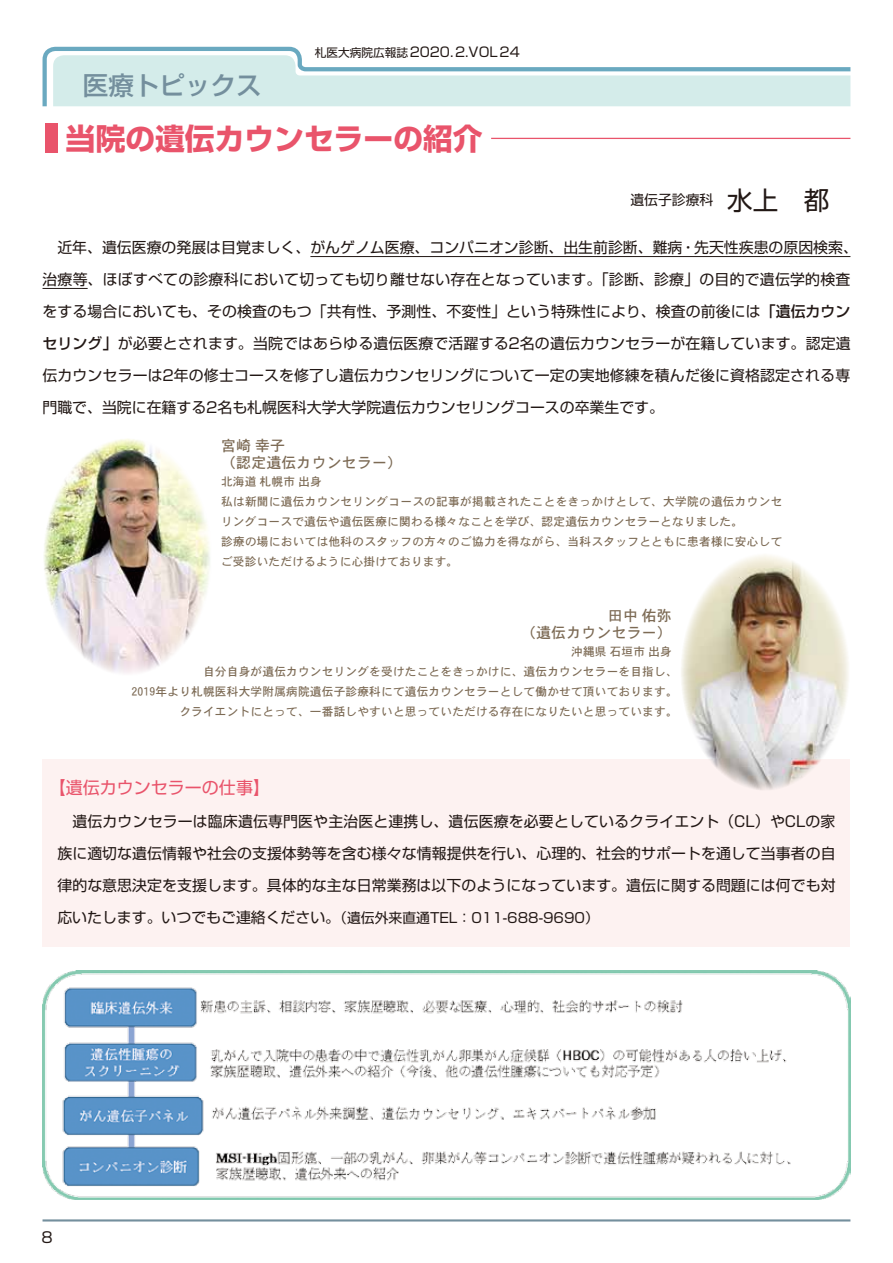
<style>
.page{position:relative;width:893px;height:1263px;background:#fff}
.page>*{position:absolute;margin:0;border:0;box-sizing:border-box;transform-origin:0 0}
.t1{font:700 29.7px "Shin Go Pro";color:#e9546b}
.t2{font:500 25.5px "Shin Go Pro";color:#748f9d}
.t3{font:16.95px "Shin Go Pro";color:#e9546b}
.t4{font:14.85px/32px "Shin Go Pro";letter-spacing:.005em;color:#221815}
.t5{font:14.85px/17px "DFHS Gothic W5 WIN RKSJ H";letter-spacing:.015em;color:#7d6b55}
.t6{font:13.8px "Shin Go Pro";color:#221815}
.t7{font:13.35px "Shin Go Pro";color:#221815}
.t8{font:11.7px/20.2px "DFHS Gothic W5 WIN RKSJ H";letter-spacing:.015em;color:#7d6b55}
.s1{font-size:11.7px}
.s2{font-size:25.5px}
.s3{font-weight:500}
.s4{font-size:14.85px}
</style>
<div class="page">
<svg style="left:42px;top:46px;width:809px;height:61px"></svg>
<svg style="left:53px;top:55px;width:797px;height:51px"></svg>
<hr style="left:43px;top:1219px;width:807px;height:2px;background:#748f9d">
<div style="left:43px;top:759px;width:807px;height:187px;background:#fdf2f1"></div>
<hr style="left:310px;top:256px;width:540px;height:1px;background:#221815">
<hr style="left:43px;top:288px;width:45px;height:1px;background:#221815">
<div style="left:45px;top:123px;width:12px;height:30px;background:#e9546b"></div>
<hr style="left:491px;top:138px;width:359px;height:1px;background:#e9546b">
<img style="left:681px;top:555px;width:168px;height:235px">
<img style="left:43px;top:439px;width:167px;height:234px">
<img style="left:43px;top:970px;width:807px;height:229px">
<h2 class="t2" style="left:83px;top:64px;width:180px">医療トピックス</h2>
<p class="t7" style="left:315px;top:41px;width:207px"><span class="s1">札医大病院広報誌</span>2020.2.VOL24</p>
<h1 class="t1" style="left:66px;top:115px;width:418px">当院の遺伝カウンセラーの紹介</h1>
<p class="t6" style="left:630px;top:189px;width:200px">遺伝子診療科　<span class="s2">水上　都</span></p>
<p class="t4" style="left:43px;top:230px;width:817px">　近年、遺伝医療の発展は目覚ましく、がんゲノム医療、コンパニオン診断、出生前診断、難病・先天性疾患の原因検索、治療等、ほぼすべての診療科において切っても切り離せない存在となっています。「診断、診療」の目的で遺伝学的検査をする場合においても、その検査のもつ「共有性、予測性、不変性」という特殊性により、検査の前後には<span class="s3">「遺伝カウンセリング」</span>が必要とされます。当院ではあらゆる遺伝医療で活躍する2名の遺伝カウンセラーが在籍しています。認定遺伝カウンセラーは2年の修士コースを修了し遺伝カウンセリングについて一定の実地修練を積んだ後に資格認定される専門職で、当院に在籍する2名も札幌医科大学大学院遺伝カウンセリングコースの卒業生です。</p>
<p class="t5" style="left:221px;top:437px;width:183px">宮崎幸子<br>（認定遺伝カウンセラー）</p>
<p class="t8" style="left:221px;top:471px;width:563px">北海道札幌市出身<br>私は新聞に遺伝カウンセリングコースの記事が掲載されたことをきっかけとして、大学院の遺伝カウンセリングコースで遺伝や遺伝医療に関わる様々なことを学び、認定遺伝カウンセラーとなりました。<br>診療の場においては他科のスタッフの方々のご協力を得ながら、当科スタッフとともに患者様に安心してご受診いただけるように心掛けております。</p>
<p class="t5" style="left:521px;top:607px;width:152px;text-align:right">田中佑弥<br>（遺伝カウンセラー）</p>
<p class="t8" style="left:571px;top:641px;width:102px">沖縄県石垣市出身</p>
<p class="t8" style="left:203px;top:661px;width:476px">自分自身が遺伝カウンセリングを受けたことをきっかけに、遺伝カウンセラーを目指し、</p>
<p class="t8" style="left:132px;top:681px;width:548px">2019年より札幌医科大学附属病院遺伝子診療科にて遺伝カウンセラーとして働かせて頂いております。</p>
<p class="t8" style="left:179px;top:702px;width:500px">クライエントにとって、一番話しやすいと思っていただける存在になりたいと思っています。</p>
<p class="t3" style="left:49px;top:774px;width:223px">【遺伝カウンセラーの仕事】</p>
<p class="t4" style="left:57px;top:804px;width:780px;text-align:justify">　遺伝カウンセラーは臨床遺伝専門医や主治医と連携し、遺伝医療を必要としているクライエント（CL）やCLの家族に適切な遺伝情報や社会の支援体勢等を含む様々な情報提供を行い、心理的、社会的サポートを通して当事者の自律的な意思決定を支援します。具体的な主な日常業務は以下のようになっています。遺伝に関する問題には何でも対</p>
<p class="t6" style="left:57px;top:906px;width:543px"><span class="s4">応いたします。いつでもご連絡ください。</span>（遺伝外来直通TEL：011-688-9690）</p>
<p class="t4" style="left:41px;top:1219px;width:13px">8</p>
</div>
